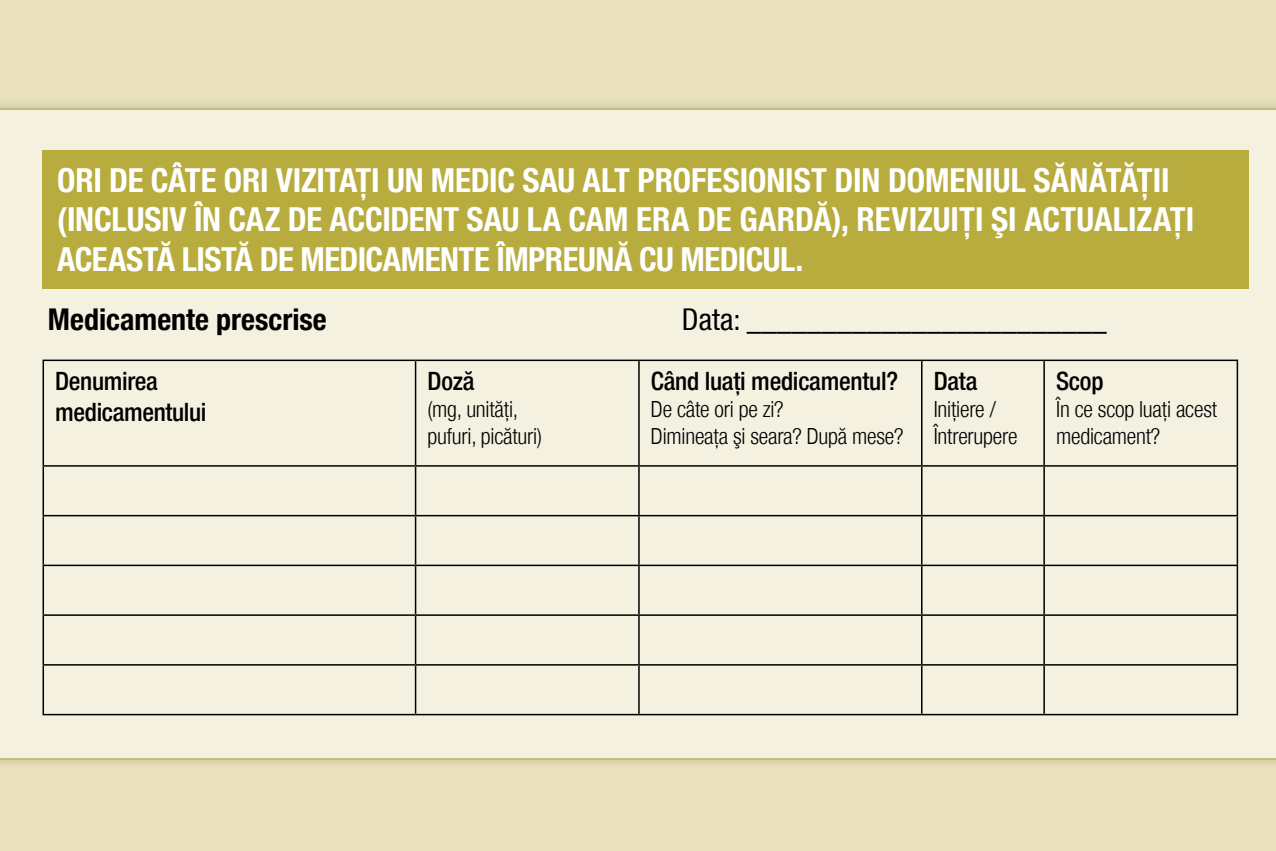
<style>
.page{position:relative;width:1276px;height:851px;background:#fff}
.page>*{position:absolute;margin:0;border:0;box-sizing:border-box;transform-origin:0 0}
.t1{font:700 condensed 33px/39.6px "Helvetica Neue LT Pro";letter-spacing:-.005em;color:#fff}
.t2{font:condensed 30px "Helvetica Neue LT Pro";color:#000001}
.t3{font:700 condensed 30px "Helvetica Neue LT Pro";color:#000001}
.t4{font:500 condensed 25.2px/30.3px "Helvetica Neue LT Pro";letter-spacing:-.01em;color:#000001}
.t5{font:300 condensed 22.2px/26.7px "Helvetica Neue LT Pro";letter-spacing:-.01em;color:#000001}
</style>
<div class="page">
<div style="left:0;top:0;width:1276px;height:850px;background:#e9e2bd"></div>
<div style="left:0;top:97px;width:1276px;height:673px;background:#e0dab6"></div>
<div style="left:0;top:108px;width:1276px;height:651px;background:#f4f1e0"></div>
<hr style="left:43px;top:359px;width:372px;height:2px;background:#000001">
<hr style="left:43px;top:361px;width:1px;height:104px;background:#000001">
<hr style="left:415px;top:359px;width:224px;height:2px;background:#000001">
<hr style="left:415px;top:361px;width:1px;height:104px;background:#000001">
<hr style="left:639px;top:359px;width:282px;height:2px;background:#000001">
<hr style="left:638px;top:361px;width:2px;height:104px;background:#000001">
<hr style="left:921px;top:359px;width:123px;height:2px;background:#000001">
<hr style="left:921px;top:361px;width:1px;height:104px;background:#000001">
<hr style="left:1044px;top:359px;width:194px;height:2px;background:#000001">
<hr style="left:1043px;top:361px;width:2px;height:104px;background:#000001">
<hr style="left:1236px;top:361px;width:2px;height:104px;background:#000001">
<hr style="left:43px;top:465px;width:372px;height:1px;background:#000001">
<hr style="left:43px;top:466px;width:1px;height:49px;background:#000001">
<hr style="left:415px;top:465px;width:224px;height:1px;background:#000001">
<hr style="left:415px;top:466px;width:1px;height:49px;background:#000001">
<hr style="left:639px;top:465px;width:282px;height:1px;background:#000001">
<hr style="left:638px;top:466px;width:2px;height:49px;background:#000001">
<hr style="left:921px;top:465px;width:123px;height:1px;background:#000001">
<hr style="left:921px;top:466px;width:1px;height:49px;background:#000001">
<hr style="left:1044px;top:465px;width:194px;height:1px;background:#000001">
<hr style="left:1043px;top:466px;width:2px;height:49px;background:#000001">
<hr style="left:1236px;top:466px;width:2px;height:49px;background:#000001">
<hr style="left:43px;top:515px;width:372px;height:1px;background:#000001">
<hr style="left:43px;top:516px;width:1px;height:48px;background:#000001">
<hr style="left:415px;top:515px;width:224px;height:1px;background:#000001">
<hr style="left:415px;top:516px;width:1px;height:48px;background:#000001">
<hr style="left:639px;top:515px;width:282px;height:1px;background:#000001">
<hr style="left:638px;top:516px;width:2px;height:48px;background:#000001">
<hr style="left:921px;top:515px;width:123px;height:1px;background:#000001">
<hr style="left:921px;top:516px;width:1px;height:48px;background:#000001">
<hr style="left:1044px;top:515px;width:194px;height:1px;background:#000001">
<hr style="left:1043px;top:516px;width:2px;height:48px;background:#000001">
<hr style="left:1236px;top:516px;width:2px;height:48px;background:#000001">
<hr style="left:43px;top:564px;width:372px;height:2px;background:#000001">
<hr style="left:43px;top:566px;width:1px;height:48px;background:#000001">
<hr style="left:415px;top:564px;width:224px;height:2px;background:#000001">
<hr style="left:415px;top:566px;width:1px;height:48px;background:#000001">
<hr style="left:639px;top:564px;width:282px;height:2px;background:#000001">
<hr style="left:638px;top:566px;width:2px;height:48px;background:#000001">
<hr style="left:921px;top:564px;width:123px;height:2px;background:#000001">
<hr style="left:921px;top:566px;width:1px;height:48px;background:#000001">
<hr style="left:1044px;top:564px;width:194px;height:2px;background:#000001">
<hr style="left:1043px;top:566px;width:2px;height:48px;background:#000001">
<hr style="left:1236px;top:566px;width:2px;height:48px;background:#000001">
<hr style="left:43px;top:614px;width:372px;height:1px;background:#000001">
<hr style="left:43px;top:615px;width:1px;height:49px;background:#000001">
<hr style="left:415px;top:614px;width:224px;height:1px;background:#000001">
<hr style="left:415px;top:615px;width:1px;height:49px;background:#000001">
<hr style="left:639px;top:614px;width:282px;height:1px;background:#000001">
<hr style="left:638px;top:615px;width:2px;height:49px;background:#000001">
<hr style="left:921px;top:614px;width:123px;height:1px;background:#000001">
<hr style="left:921px;top:615px;width:1px;height:49px;background:#000001">
<hr style="left:1044px;top:614px;width:194px;height:1px;background:#000001">
<hr style="left:1043px;top:615px;width:2px;height:49px;background:#000001">
<hr style="left:1236px;top:615px;width:2px;height:49px;background:#000001">
<hr style="left:43px;top:664px;width:372px;height:1px;background:#000001">
<hr style="left:43px;top:665px;width:1px;height:48px;background:#000001">
<hr style="left:415px;top:664px;width:224px;height:1px;background:#000001">
<hr style="left:415px;top:665px;width:1px;height:48px;background:#000001">
<hr style="left:639px;top:664px;width:282px;height:1px;background:#000001">
<hr style="left:638px;top:665px;width:2px;height:48px;background:#000001">
<hr style="left:921px;top:664px;width:123px;height:1px;background:#000001">
<hr style="left:921px;top:665px;width:1px;height:48px;background:#000001">
<hr style="left:1044px;top:664px;width:194px;height:1px;background:#000001">
<hr style="left:1043px;top:665px;width:2px;height:48px;background:#000001">
<hr style="left:1236px;top:665px;width:2px;height:48px;background:#000001">
<hr style="left:43px;top:713px;width:372px;height:2px;background:#000001">
<hr style="left:415px;top:713px;width:224px;height:2px;background:#000001">
<hr style="left:639px;top:713px;width:282px;height:2px;background:#000001">
<hr style="left:921px;top:713px;width:123px;height:2px;background:#000001">
<hr style="left:1044px;top:713px;width:194px;height:2px;background:#000001">
<div style="left:43px;top:150px;width:1205px;height:138px;background:#b7ac3d"></div>
<p class="t1" style="left:57px;top:160px;width:1138px">ORI DE CÂTE ORI VIZITAŢI UN MEDIC SAU ALT PROFESIONIST DIN DOMENIUL SĂNĂTĂŢII (INCLUSIV ÎN CAZ DE ACCIDENT SAU LA CAM ERA DE GARDĂ), REVIZUIŢI ŞI ACTUALIZAŢI<br>ACEASTĂ LISTĂ DE MEDICAMENTE ÎMPREUNĂ CU MEDICUL.</p>
<p class="t3" style="left:48px;top:302px;width:280px">Medicamente prescrise</p>
<p class="t2" style="left:682px;top:301px;width:426px">Data: ________________________</p>
<p class="t4" style="left:55px;top:366px;width:153px">Denumirea medicamentului</p>
<p class="t4" style="left:427px;top:366px;width:48px">Doză</p>
<p class="t4" style="left:651px;top:366px;width:248px">Când luaţi medicamentul?</p>
<p class="t5" style="left:651px;top:395px;width:254px">De câte ori pe zi?<br>Dimineaţa şi seara? După mese?</p>
<p class="t4" style="left:1056px;top:366px;width:49px">Scop</p>
<p class="t5" style="left:1056px;top:395px;width:162px">În ce scop luaţi acest medicament?</p>
<p class="t4" style="left:933px;top:366px;width:45px">Data</p>
<p class="t5" style="left:933px;top:395px;width:85px">Iniţiere /<br>Întrerupere</p>
<p class="t5" style="left:427px;top:395px;width:116px">(mg, unităţi, pufuri, picături)</p>
</div>
